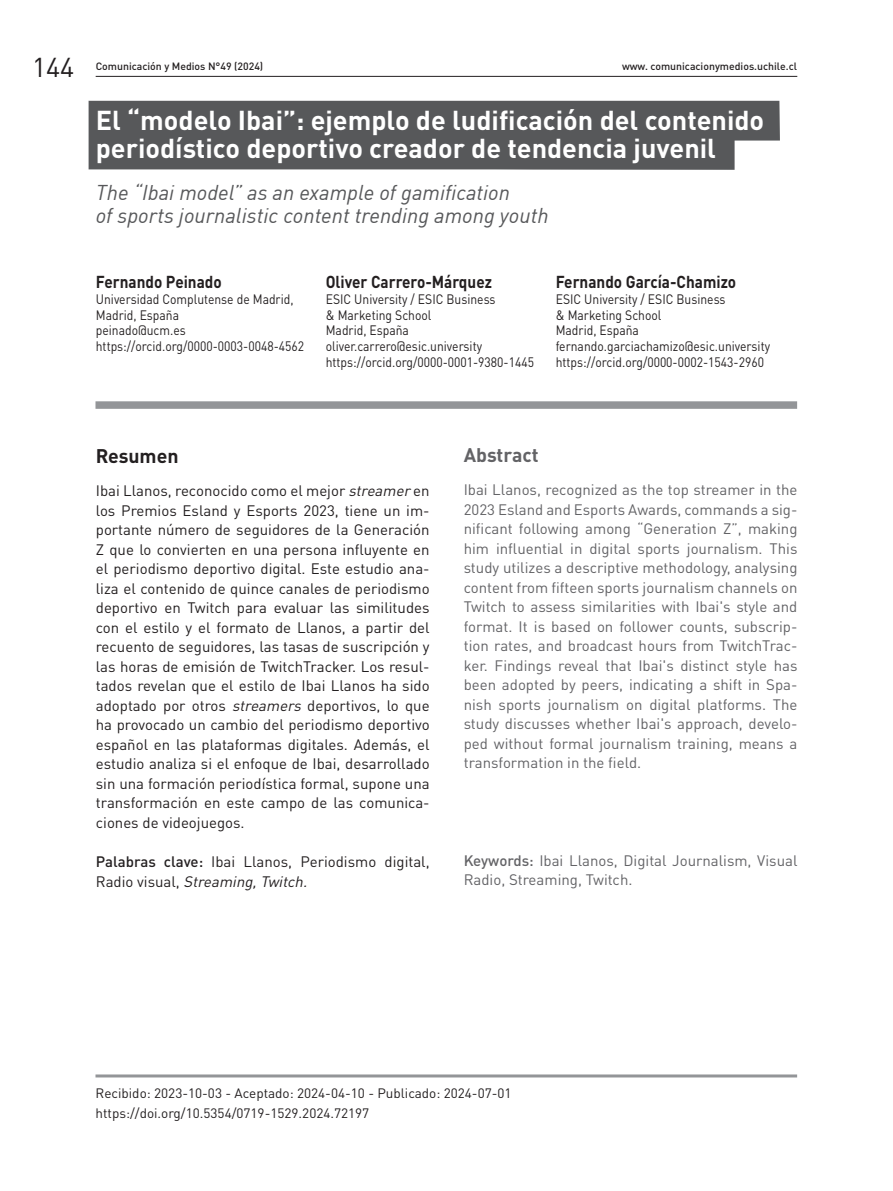
<style>
.page{position:relative;width:893px;height:1191px;background:#fff}
.page>*{position:absolute;margin:0;border:0;box-sizing:border-box;transform-origin:0 0}
.t1{font:700 27px/28.5px "DIN Pro";color:#fff}
.t2{font:27px "DIN Pro";color:#231f20}
.t3{font:italic 21px/22.5px "DIN";color:#57585a}
.t4{font:700 19.5px "DIN Pro";color:#636366}
.t5{font:700 19.5px "DIN Pro";color:#231f20}
.t6{font:700 17.1px "DIN Pro";color:#231f20;scale:.89 1}
.t7{font:15px/19.5px "DIN Pro";color:#231f20;text-align:justify}
.t8{font:15px/19.5px "DIN Pro";color:#636366;text-align:justify}
.t9{font:13.5px/15.8px "DIN Pro";color:#231f20;scale:.89 1}
.t10{font:13.5px/19.5px "DIN Pro";color:#231f20}
.t11{font:500 10.5px "DIN Pro";color:#231f20}
.s1{font-style:italic}
.s2{font-weight:500}
</style>
<div class="page">
<hr style="left:96px;top:76px;width:701px;height:1px;background:#231f20">
<div style="left:88px;top:100px;width:692px;height:70px;background:#57585a"></div>
<hr style="left:95px;top:1074px;width:702px;height:3px;background:#939598">
<div style="left:95px;top:401px;width:702px;height:8px;background:#939598"></div>
<h1 class="t2" style="left:32px;top:48px;width:44px">144</h1>
<p class="t11" style="left:96px;top:57px;width:169px">Comunicación y Medios N°49 (2024)</p>
<p class="t11" style="left:622px;top:57px;width:177px">www. comunicacionymedios.uchile.cl</p>
<h1 class="t1" style="left:96px;top:103px;width:670px">El “modelo Ibai”: ejemplo de ludificación del contenido periodístico deportivo creador de tendencia juvenil</h1>
<h2 class="t3" style="left:96px;top:181px;width:454px">The “Ibai model” as an example of gamification<br>of sports journalistic content trending among youth</h2>
<p class="t6" style="left:96px;top:268px;width:143px">Fernando Peinado</p>
<p class="t9" style="left:96px;top:291px;width:236px">Universidad Complutense de Madrid,<br>Madrid, España<br>peinado@ucm.es https://orcid.org/0000-0003-0048-4562</p>
<p class="t6" style="left:326px;top:268px;width:188px">Oliver Carrero-Márquez</p>
<p class="t9" style="left:326px;top:291px;width:236px">ESIC University / ESIC Business<br>&amp; Marketing School<br>Madrid, España oliver.carrero@esic.university https://orcid.org/0000-0001-9380-1445</p>
<p class="t6" style="left:556px;top:268px;width:204px">Fernando García-Chamizo</p>
<p class="t9" style="left:556px;top:291px;width:242px">ESIC University / ESIC Business<br>&amp; Marketing School<br>Madrid, España fernando.garciachamizo@esic.university https://orcid.org/0000-0002-1543-2960</p>
<h3 class="t5" style="left:96px;top:440px;width:84px">Resumen</h3>
<p class="t7" style="left:96px;top:480px;width:335px">Ibai Llanos, reconocido como el mejor <span class="s1">streamer</span>en los Premios Esland y Esports 2023, tiene un im&shy;portante número de seguidores de la Generación Z que lo convierten en una persona influyente en el periodismo deportivo digital. Este estudio ana&shy;liza el contenido de quince canales de periodismo deportivo en Twitch para evaluar las similitudes con el estilo y el formato de Llanos, a partir del recuento de seguidores, las tasas de suscripción y las horas de emisión de TwitchTracker. Los resul&shy;tados revelan que el estilo de Ibai Llanos ha sido adoptado por otros <span class="s1">streamers</span> deportivos, lo que ha provocado un cambio del periodismo deportivo español en las plataformas digitales. Además, el estudio analiza si el enfoque de Ibai, desarrollado sin una formación periodística formal, supone una transformación en este campo de las comunica&shy;ciones de videojuegos.</p>
<p class="t7" style="left:96px;top:851px;width:335px"><span class="s2">Palabras clave:</span> Ibai Llanos, Periodismo digital,<br>R a d i o v i s u a l , <span class="s1">Streaming,Twitch.</span></p>
<h3 class="t4" style="left:464px;top:439px;width:77px">Abstract</h3>
<p class="t8" style="left:464px;top:479px;width:335px">Ibai Llanos, recognized as the top streamer in the 2023 Esland and Esports Awards, commands a sig&shy;nificant following among “Generation Z”, making him influential in digital sports journalism. This study utilizes a descriptive methodology, analysing content from fifteen sports journalism channels on Twitch to assess similarities with Ibai's style and format. It is based on follower counts, subscrip&shy;tion rates, and broadcast hours from TwitchTrac&shy;ker. Findings reveal that Ibai's distinct style has been adopted by peers, indicating a shift in Spa&shy;nish sports journalism on digital platforms. The study discusses whether Ibai's approach, develo&shy;ped without formal journalism training, means a transformation in the field.</p>
<p class="t8" style="left:464px;top:850px;width:335px"><span class="s2">Keywords:</span> Ibai Llanos, Digital Journalism, Visual<br>Radio, Streaming, Twitch.</p>
<p class="t10" style="left:95px;top:1083px;width:418px">Recibido: 2023-10-03 - Aceptado: 2024-04-10 - Publicado: 2024-07-01 https://doi.org/10.5354/0719-1529.2024.72197</p>
</div>
